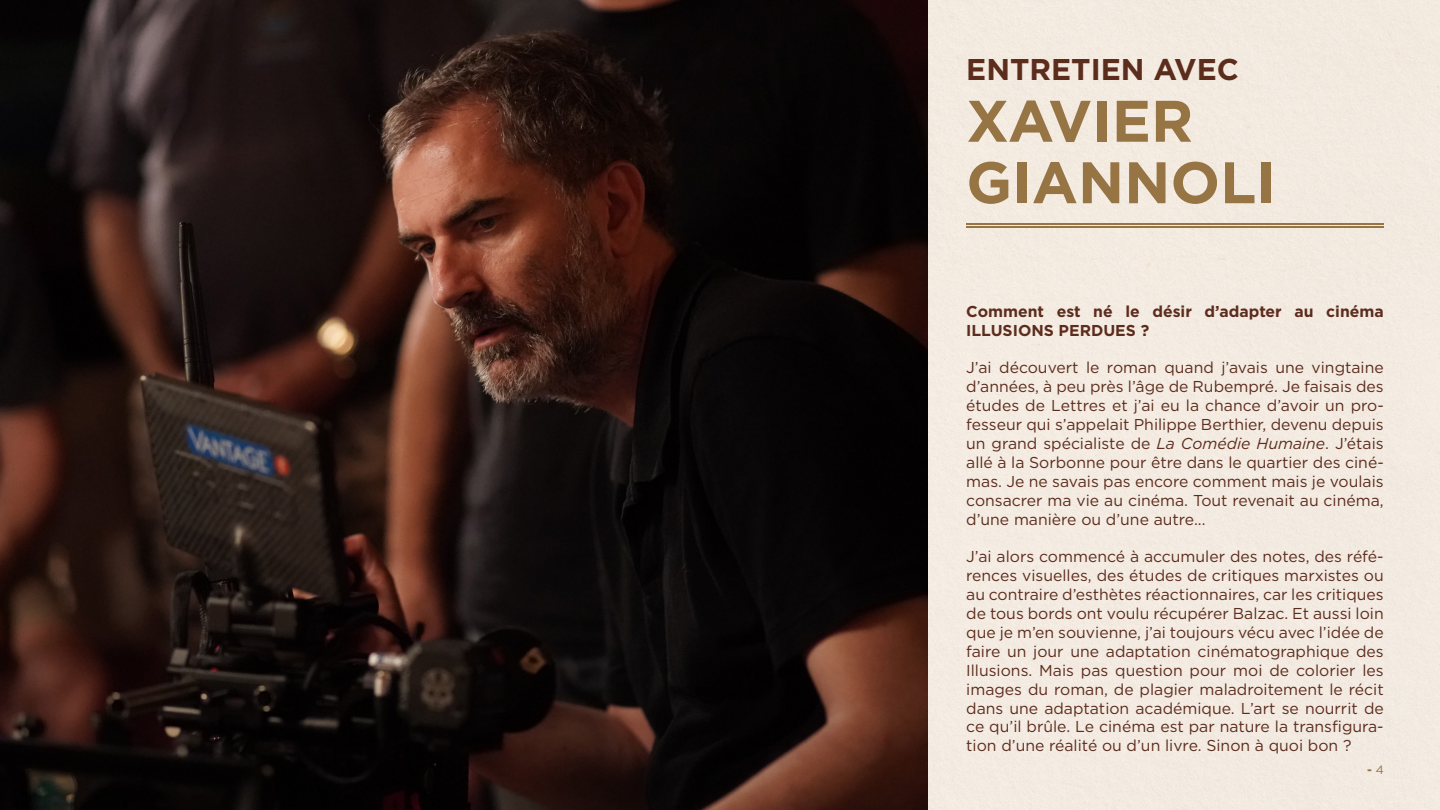
<style>
.page{position:relative;width:1440px;height:810px;background:#fff}
.page>*{position:absolute;margin:0;border:0;box-sizing:border-box;transform-origin:0 0}
.t1{font:700 58.5px/61.5px "Gotham";color:#977444}
.t2{font:700 30px "Gotham";color:#5c2c1d}
.t3{font:15.75px/18.9px "Gotham";color:#5c2c1d;text-align:justify}
.t4{font:700 15.75px/18.9px "Gotham";color:#5c2c1d}
.t5{font:700 12px "Gotham";color:#977444}
.s1{font-style:italic}
.s2{font-weight:400}
</style>
<div class="page">
<div style="left:928px;top:0;width:512px;height:810px;background:#f3ebe1"></div>
<img style="left:0;top:0;width:928px;height:810px">
<hr style="left:966px;top:224px;width:418px;height:1px;background:#977444">
<hr style="left:966px;top:226px;width:418px;height:1px;background:#977444">
<h2 class="t2" style="left:966px;top:50px;width:274px">ENTRETIEN AVEC</h2>
<h1 class="t1" style="left:966px;top:90px;width:311px">XAVIER<br>GIANNOLI</h1>
<p class="t4" style="left:966px;top:302px;width:419px">Comment est né le désir d’adapter au cinéma<br>ILLUSIONS PERDUES ?</p>
<p class="t3" style="left:966px;top:358px;width:419px">J’ai découvert le roman quand j’avais une vingtaine d’années, à peu près l’âge de Rubempré. Je faisais des études de Lettres et j’ai eu la chance d’avoir un pro&shy;fesseur qui s’appelait Philippe Berthier, devenu depuis un grand spécialiste de <span class="s1">La Comédie Humaine</span>. J’étais allé à la Sorbonne pour être dans le quartier des ciné&shy;mas. Je ne savais pas encore comment mais je voulais consacrer ma vie au cinéma. Tout revenait au cinéma, d’une manière ou d’une autre...</p>
<p class="t3" style="left:966px;top:547px;width:419px">J’ai alors commencé à accumuler des notes, des réfé&shy;rences visuelles, des études de critiques marxistes ou au contraire d’esthètes réactionnaires, car les critiques de tous bords ont voulu récupérer Balzac. Et aussi loin que je m’en souvienne, j’ai toujours vécu avec l’idée de faire un jour une adaptation cinématographique des Illusions. Mais pas question pour moi de colorier les images du roman, de plagier maladroitement le récit dans une adaptation académique. L’art se nourrit de ce qu’il brûle. Le cinéma est par nature la transfigura&shy;tion d’une réalité ou d’un livre. Sinon à quoi bon ?</p>
<p class="t5" style="left:1367px;top:762px;width:18px">- <span class="s2">4</span></p>
</div>
